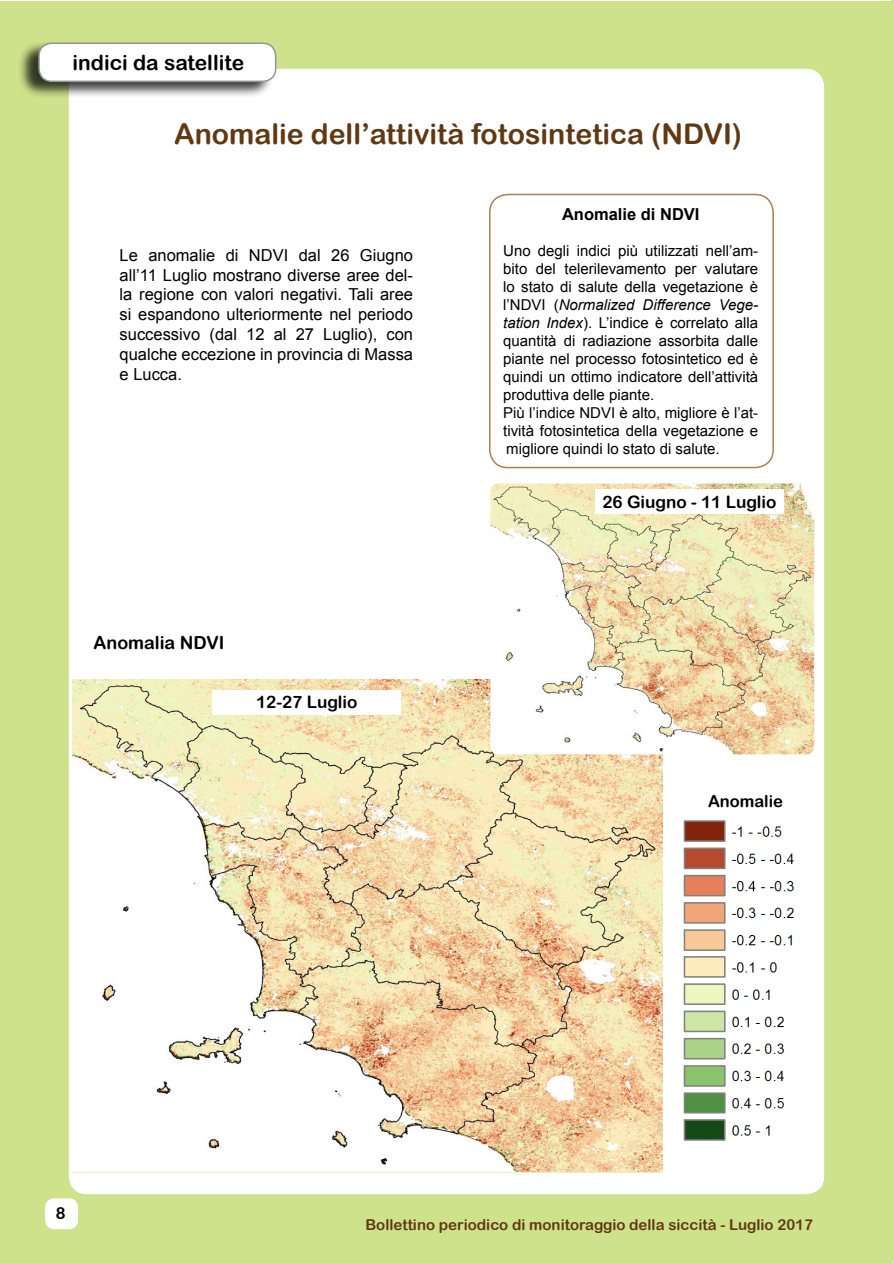
<style>
.page{position:relative;width:893px;height:1263px;background:#fff}
.page>*{position:absolute;margin:0;border:0;box-sizing:border-box;transform-origin:0 0}
.t1{font:28.5px "Arial Rounded MT Bold";color:#603913}
.t2{font:21px "Arial Rounded MT Bold";color:#000}
.t3{font:18px "Arial Rounded MT Bold";color:#000}
.t4{font:17.1px "Arial Rounded MT Bold";color:#000}
.t5{font:16.5px/19.8px "Arial";color:#000;text-align:justify}
.t6{font:700 16.5px "Arial";color:#000}
.t7{font:16.5px "Arial Rounded MT Bold";color:#000}
.t8{font:15px/18px "Arial";color:#000}
.t9{font:15px "Arial Rounded MT Bold";color:#603913}
.s1{font-style:italic}
</style>
<div class="page">
<div style="left:0;top:1px;width:892px;height:1261px;background:#cee18b"></div>
<hr style="left:891px;top:1px;width:2px;height:1261px;background:#cee18b">
<div style="left:69px;top:69px;width:755px;height:1125px;background:#fff;border-radius:18px"></div>
<div style="left:46px;top:1199px;width:31px;height:29px;background:#fff;border-radius:9px"></div>
<div style="left:45px;top:1198px;width:33px;height:31px;border:2px solid #fff;border-radius:9px"></div>
<div style="left:18px;top:41px;width:256px;height:57px;background:#000;opacity:.75"></div>
<div style="left:39px;top:43px;width:237px;height:38px;background:#fff;border-radius:13px"></div>
<div style="left:38px;top:43px;width:238px;height:39px;border:2px solid #939598;border-radius:13px"></div>
<div style="left:489px;top:194px;width:285px;height:274px;border:2px solid #ad7f52;border-radius:18px"></div>
<img style="left:72px;top:679px;width:591px;height:493px">
<div style="left:213px;top:690px;width:188px;height:24px;background:#fff"></div>
<img style="left:490px;top:484px;width:324px;height:270px">
<div style="left:595px;top:490px;width:189px;height:24px;background:#fff"></div>
<img style="left:683px;top:820px;width:111px;height:321px">
<h2 class="t2" style="left:73px;top:50px;width:173px">indici da satellite</h2>
<h1 class="t1" style="left:174px;top:117px;width:569px">Anomalie dell’attività fotosintetica (NDVI)</h1>
<p class="t5" style="left:120px;top:245px;width:295px">Le anomalie di NDVI dal 26 Giugno all’11 Luglio mostrano diverse aree del&shy;la regione con valori negativi. Tali aree si espandono ulteriormente nel periodo successivo (dal 12 al 27 Luglio), con qualche eccezione in provincia di Massa e Lucca.</p>
<p class="t3" style="left:94px;top:632px;width:132px">Anomalia NDVI</p>
<p class="t4" style="left:256px;top:692px;width:103px">12-27 Luglio</p>
<p class="t6" style="left:562px;top:203px;width:139px">Anomalie di NDVI</p>
<p class="t8" style="left:503px;top:242px;width:256px">Uno degli indici più utilizzati nell’am&shy;bito del telerilevamento per valutare lo stato di salute della vegetazione è l’NDVI (<span class="s1">Normalized Difference Vege&shy;tation Index</span>). L’indice è correlato alla quantità di radiazione assorbita dalle piante nel processo fotosintetico ed è quindi un ottimo indicatore dell’attività produttiva delle piante.<br>Più l’indice NDVI è alto, migliore è l’at&shy;tività fotosintetica della vegetazione e migliore quindi lo stato di salute.</p>
<p class="t4" style="left:602px;top:492px;width:175px">26 Giugno - 11 Luglio</p>
<p class="t7" style="left:708px;top:792px;width:76px">Anomalie</p>
<p class="t7" style="left:56px;top:1203px;width:11px">8</p>
<p class="t9" style="left:365px;top:1216px;width:449px">Bollettino periodico di monitoraggio della siccità - Luglio 2017</p>
</div>
